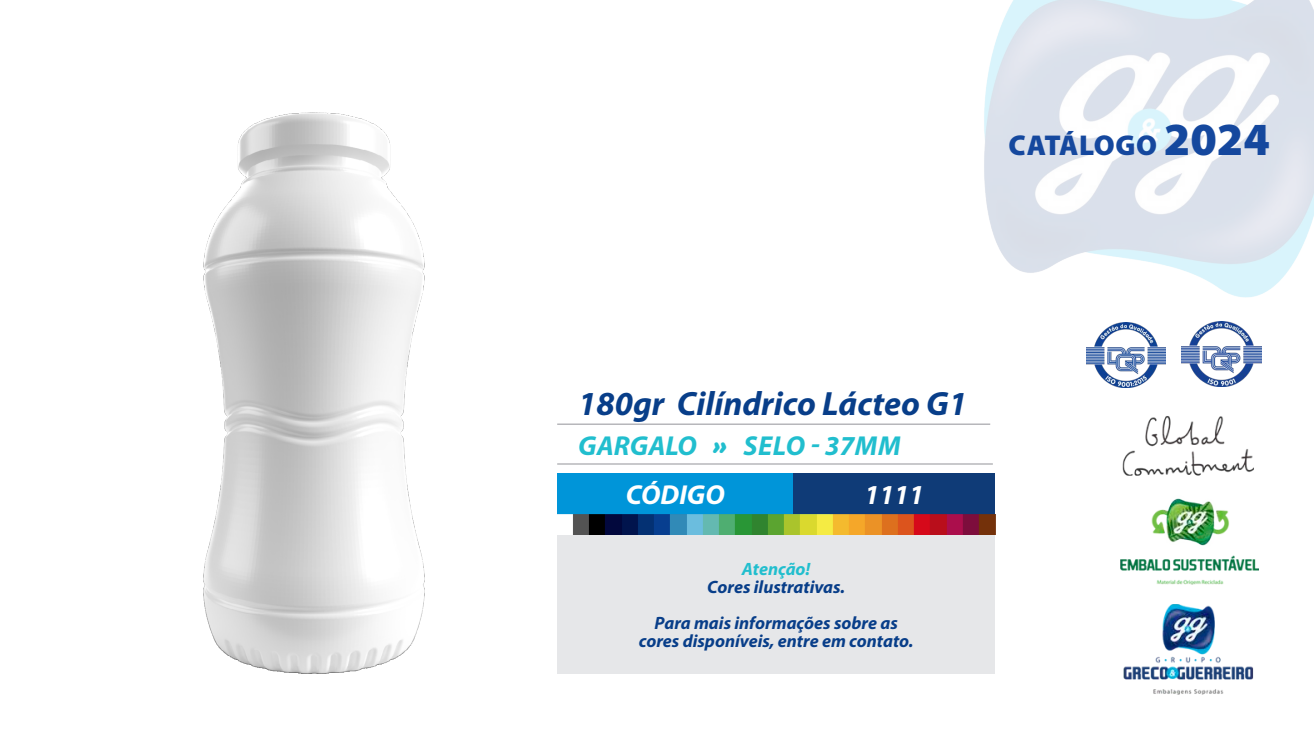
<style>
.page{position:relative;width:1314px;height:744px;background:#fff}
.page>*{position:absolute;margin:0;border:0;box-sizing:border-box;transform-origin:0 0}
.t1{font:italic 700 33.75px "Myriad Pro";color:#083e89}
.t2{font:900 28.75px "Myriad Pro";letter-spacing:.02em;color:#15489e}
.t3{font:italic 700 27.5px "Myriad Pro";color:#21bece}
.t4{font:italic 700 27.5px "Myriad Pro";color:#fff}
.t5{font:italic 700 17.88px/17.9px "Myriad Pro";color:#083e89;text-align:center}
.t6{font:italic 700 17.88px "Myriad Pro";color:#21bece}
.s1{font-size:46.25px}
.s2{font-family:"Nunito";font-weight:900}
</style>
<div class="page">
<img style="left:557px;top:416px;width:702px;height:279px">
<img style="left:984px;top:0;width:329px;height:298px">
<img style="left:1086px;top:322px;width:79px;height:65px">
<img style="left:1181px;top:322px;width:79px;height:65px">
<hr style="left:557px;top:463px;width:435px;height:2px;background:#a8a9ad">
<hr style="left:557px;top:424px;width:433px;height:1px;background:#a8a9ad">
<div style="left:557px;top:473px;width:236px;height:41px;background:#0095d9"></div>
<div style="left:793px;top:473px;width:202px;height:41px;background:#0f3b77"></div>
<div style="left:557px;top:535px;width:438px;height:138px;background:#e6e7e9"></div>
<img style="left:557px;top:514px;width:438px;height:21px">
<img style="left:203px;top:112px;width:222px;height:562px">
<h2 class="t2" style="left:1008px;top:126px;width:263px">CATÁLOGO <span class="s1">2024</span></h2>
<p class="t1" style="left:578px;top:382px;width:390px">180gr Cilíndrico Lácteo G1</p>
<p class="t3" style="left:578px;top:428px;width:324px">GARGALO <span class="s2">»</span> SELO - 37MM</p>
<p class="t4" style="left:626px;top:477px;width:100px">CÓDIGO</p>
<p class="t4" style="left:864px;top:477px;width:61px">1111</p>
<p class="t6" style="left:742px;top:557px;width:70px">Atenção!</p>
<p class="t5" style="left:707px;top:577px;width:139px">Cores ilustrativas.</p>
<p class="t5" style="left:638px;top:613px;width:276px">Para mais informações sobre as cores disponíveis, entre em contato.</p>
</div>
